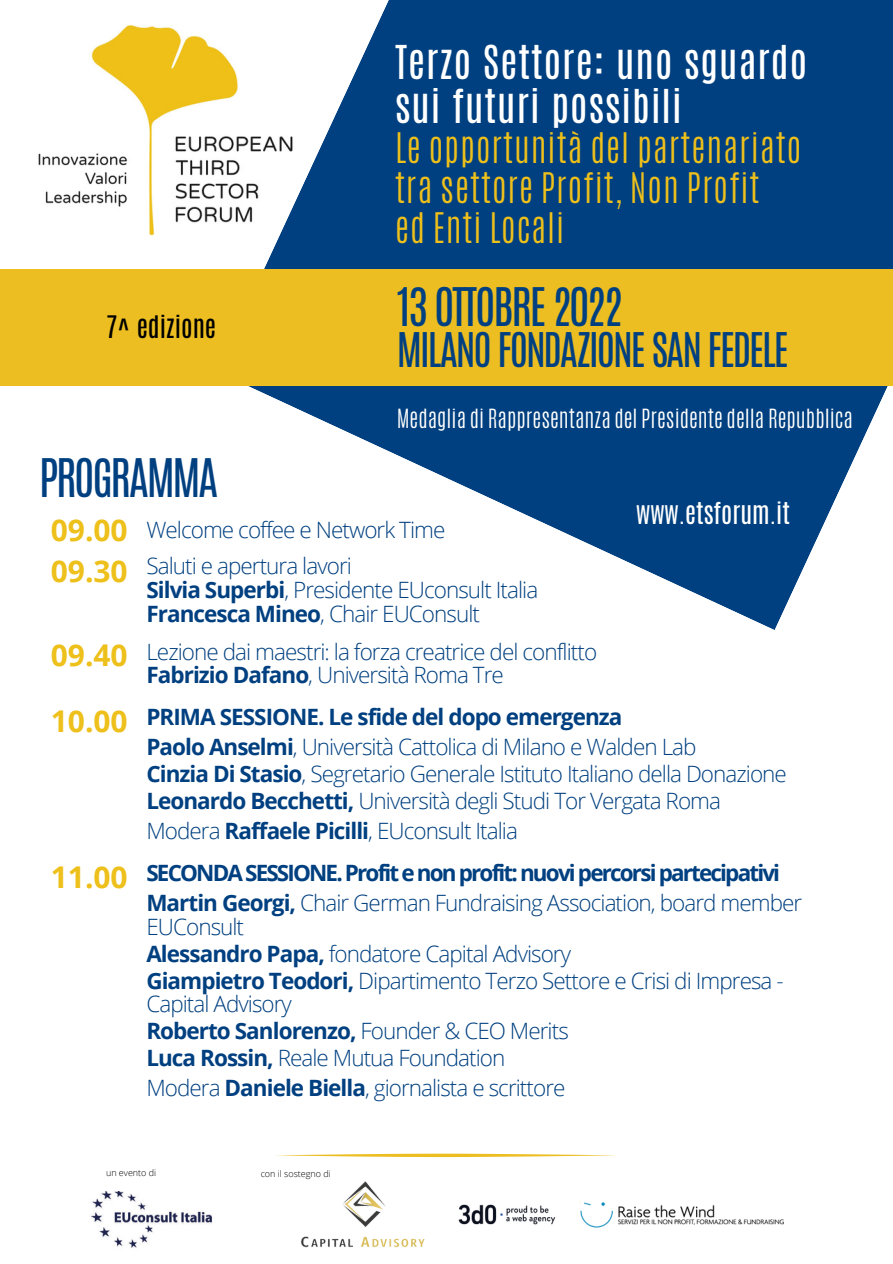
<style>
.page{position:relative;width:893px;height:1264px;background:#fff}
.page>*{position:absolute;margin:0;border:0;box-sizing:border-box;transform-origin:0 0}
.t1{font:44.4px "Antonio";letter-spacing:-.055em;color:#014080}
.t2{font:39.9px "Antonio";letter-spacing:-.055em;color:#014080}
.t3{font:39px/44.5px "Antonio";letter-spacing:.03em;color:#fff}
.t4{font:300 35.1px/39.9px "Antonio";letter-spacing:.025em;color:#eec01b}
.t5{font:700 30px/65.2px "Open Sans";color:#eec01b}
.t6{font:25.95px "Antonio";color:#000}
.t7{font:25.05px "Antonio";color:#fffffe}
.t8{font:300 22.5px/26.7px "Open Sans";letter-spacing:-.04em;color:#014080}
.t9{font:700 22.5px/42.6px "Open Sans";letter-spacing:-.08em;color:#014080}
.t10{font:700 22.5px/30px "Open Sans";letter-spacing:-.04em;color:#014080}
.t11{font:300 22.05px "Antonio";color:#fffffe}
.t12{font:300 9px "Open Sans";color:#000}
.s1{font-weight:700;font-size:30px;color:#eec01b}
.s2{font-weight:700}
.s3{font-weight:300}
</style>
<div class="page">
<img style="left:38px;top:25px;width:178px;height:211px">
<svg style="left:216px;top:0;width:676px;height:630px;fill:#014080"></svg>
<div style="left:0;top:269px;width:892px;height:117px;background:#ecbe21"></div>
<img style="left:91px;top:1191px;width:121px;height:57px">
<img style="left:301px;top:1181px;width:124px;height:67px">
<img style="left:458px;top:1204px;width:98px;height:21px">
<img style="left:580px;top:1200px;width:203px;height:28px">
<svg style="left:276px;top:1153px;width:340px;height:3px"></svg>
<p class="t6" style="left:106px;top:308px;width:112px">7^ edizione</p>
<h3 class="t3" style="left:395px;top:40px;width:413px">Terzo Settore: uno sguardo sui futuri possibili</h3>
<h3 class="t4" style="left:395px;top:128px;width:407px">Le opportunità del partenariato tra settore Profit, Non Profit<br>ed Enti Locali</h3>
<h1 class="t1" style="left:397px;top:275px;width:228px">13 OTTOBRE 2022</h1>
<h2 class="t2" style="left:397px;top:321px;width:393px">MILANO FONDAZIONE SAN FEDELE</h2>
<p class="t11" style="left:397px;top:403px;width:457px">Medaglia di Rappresentanza del Presidente della Repubblica</p>
<h1 class="t1" style="left:39px;top:446px;width:181px">PROGRAMMA</h1>
<h3 class="t5" style="left:51px;top:497px;width:78px">09.00</h3>
<p class="t8" style="left:146px;top:554px;width:393px;line-height:23.5px;text-indent:-96px"><span class="s1">09.30</span> Saluti e apertura lavori<br><span class="s2">Silvia Superbi</span>, Presidente EUconsult Italia<br><span class="s2">Francesca Mineo</span>, Chair EUConsult</p>
<p class="t8" style="left:146px;top:639px;width:452px;line-height:23.5px">Lezione dai maestri: la forza creatrice del conflitto<br><span class="s2">Fabrizio Dafano</span>, Università Roma Tre</p>
<p class="t7" style="left:636px;top:495px;width:155px">www.etsforum.it</p>
<p class="t8" style="left:146px;top:516px;width:300px">Welcome coffee e Network Time</p>
<h3 class="t5" style="left:51px;top:622px;width:78px">09.40<br>10.00</h3>
<p class="t10" style="left:146px;top:701px;width:551px">PRIMA SESSIONE. Le sfide del dopo emergenza<br>Paolo Anselmi<span class="s3">, Università Cattolica di Milano e Walden Lab</span></p>
<p class="t8" style="left:146px;top:760px;width:642px"><span class="s2">Cinzia Di Stasio</span>, Segretario Generale Istituto Italiano della Donazione<br><span class="s2">Leonardo Becchetti,</span> Università degli Studi Tor Vergata Roma</p>
<p class="t9" style="left:146px;top:808px;width:635px"><span class="s3">Modera</span> Raffaele Picilli<span class="s3">, EUconsult Italia<br></span>SECONDA SESSIONE. Profit e non profit: nuovi percorsi partecipativi</p>
<p class="t8" style="left:146px;top:890px;width:657px;line-height:23.7px"><span class="s2">Martin Georgi,</span> Chair German Fundraising Association, board member<br>EUConsult</p>
<p class="t8" style="left:146px;top:939px;width:638px"><span class="s2">Alessandro Papa,</span> fondatore Capital Advisory<br><span class="s2">Giampietro Teodori,</span> Dipartimento Terzo Settore e Crisi di Impresa -</p>
<p class="t8" style="left:146px;top:990px;width:424px">Capital Advisory<br><span class="s2">Roberto Sanlorenzo,</span> Founder &amp; CEO Merits<br><span class="s2">Luca Rossin,</span> Reale Mutua Foundation</p>
<p class="t8" style="left:146px;top:1073px;width:420px">Modera <span class="s2">Daniele Biella</span>, giornalista e scrittore</p>
<h3 class="t5" style="left:51px;top:843px;width:78px">11.00</h3>
<p class="t12" style="left:106px;top:1166px;width:52px">un evento di</p>
<p class="t12" style="left:261px;top:1167px;width:72px">con il sostegno di</p>
</div>
